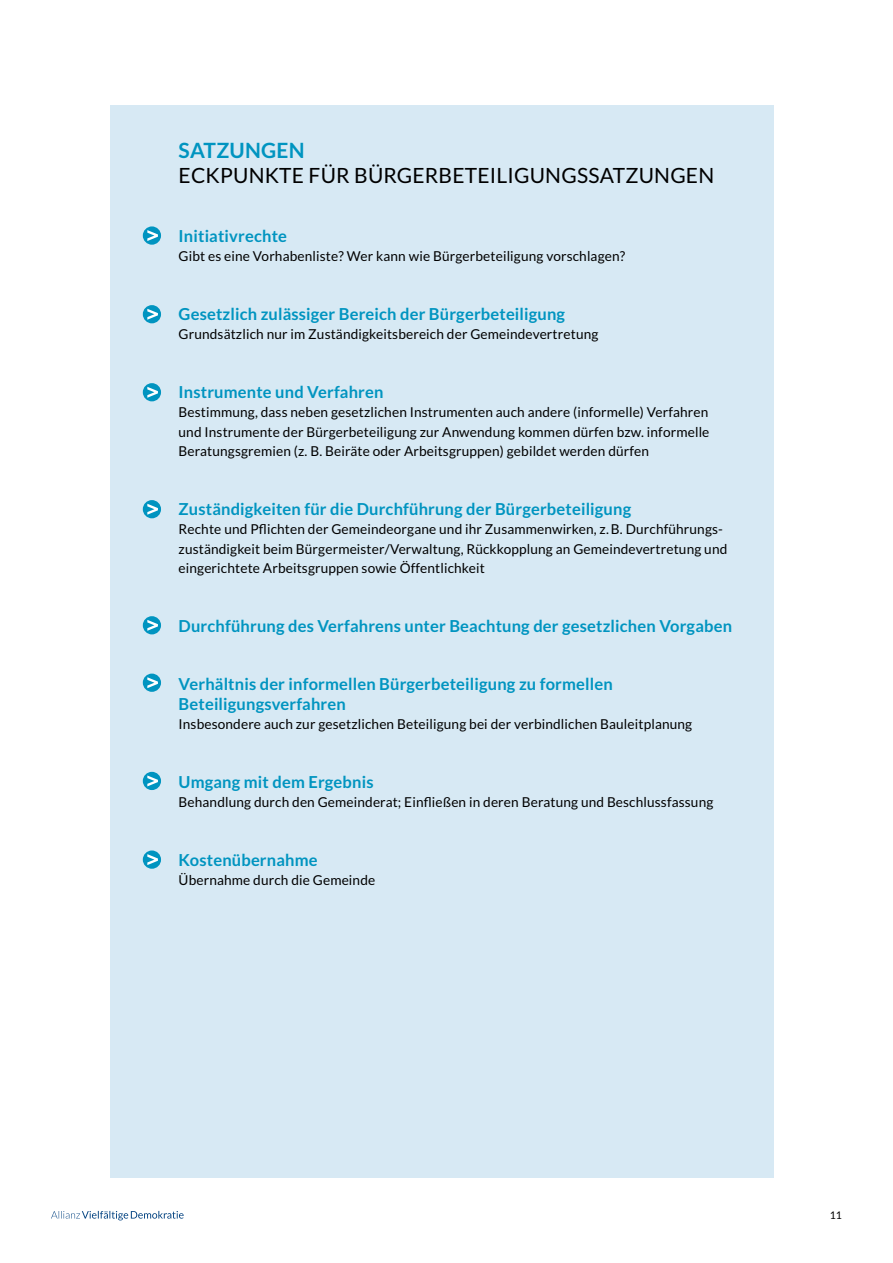
<style>
.page{position:relative;width:893px;height:1263px;background:#fff}
.page>*{position:absolute;margin:0;border:0;box-sizing:border-box;transform-origin:0 0}
.Fließtext{font:21px/24.8px "Lato";letter-spacing:.01em;color:#000}
.Fließtext-2{font:700 16.5px/19.5px "Lato";letter-spacing:.01em;color:#0094c0}
.Fließtext-3{font:13.65px/19.5px "Lato";letter-spacing:.01em;color:#000;text-align:justify}
.t1{font:10.5px "Lato";color:#000}
.s1{font-weight:700;color:#0094c0}
</style>
<div class="page">
<div style="left:111px;top:105px;width:663px;height:1073px;background:#d7e9f4"></div>
<svg style="left:143px;top:226px;width:18px;height:19px"></svg>
<svg style="left:147px;top:230px;width:11px;height:11px"></svg>
<div style="left:143px;top:305px;width:18px;height:18px;background:#0094c0;border-radius:50%"></div>
<svg style="left:147px;top:309px;width:11px;height:11px"></svg>
<div style="left:143px;top:383px;width:18px;height:18px;background:#0094c0;border-radius:50%"></div>
<svg style="left:147px;top:387px;width:11px;height:11px"></svg>
<div style="left:143px;top:500px;width:18px;height:18px;background:#0094c0;border-radius:50%"></div>
<svg style="left:147px;top:504px;width:11px;height:11px"></svg>
<div style="left:143px;top:616px;width:18px;height:18px;background:#0094c0;border-radius:50%"></div>
<svg style="left:147px;top:620px;width:11px;height:11px"></svg>
<div style="left:143px;top:674px;width:18px;height:18px;background:#0094c0;border-radius:50%"></div>
<svg style="left:147px;top:677px;width:11px;height:11px"></svg>
<div style="left:143px;top:772px;width:18px;height:18px;background:#0094c0;border-radius:50%"></div>
<svg style="left:147px;top:775px;width:11px;height:11px"></svg>
<svg style="left:143px;top:850px;width:18px;height:19px"></svg>
<svg style="left:147px;top:854px;width:11px;height:11px"></svg>
<svg style="left:51px;top:1211px;width:133px;height:9px"></svg>
<p class="Fließtext" style="left:179px;top:138px;width:537px"><span class="s1">SATZUNGEN<br></span>ECKPUNKTE FÜR BÜRGERBETEILIGUNGSSATZUNGEN</p>
<p class="Fließtext-2" style="left:179px;top:226px;width:110px">Initiativrechte</p>
<p class="Fließtext-3" style="left:179px;top:246px;width:448px">Gibt es eine Vorhabenliste? Wer kann wie Bürgerbeteiligung vorschlagen?</p>
<p class="Fließtext-2" style="left:179px;top:304px;width:388px">Gesetzlich zulässiger Bereich der Bürgerbeteiligung</p>
<p class="Fließtext-3" style="left:179px;top:324px;width:421px">Grundsätzlich nur im Zuständigkeitsbereich der Gemeindevertretung</p>
<p class="Fließtext-2" style="left:179px;top:382px;width:206px">Instrumente und Verfahren</p>
<p class="Fließtext-3" style="left:179px;top:402px;width:532px">Bestimmung, dass neben gesetzlichen Instrumenten auch andere (informelle) Verfahren und Instrumente der Bürgerbeteiligung zur Anwendung kommen dürfen bzw. informelle Beratungsgremien (z. B. Beiräte oder Arbeitsgruppen) gebildet werden dürfen</p>
<p class="Fließtext-2" style="left:179px;top:499px;width:454px">Zuständigkeiten für die Durchführung der Bürgerbeteiligung</p>
<p class="Fließtext-3" style="left:179px;top:519px;width:550px;text-align:left">Rechte und Pflichten der Gemeindeorgane und ihr Zusammenwirken, z.B. Durchführungs&shy;zuständigkeit beim Bürgermeister/Verwaltung, Rückkopplung an Gemeindevertretung und eingerichtete Arbeitsgruppen sowie Öffentlichkeit</p>
<p class="Fließtext-2" style="left:179px;top:616px;width:555px">Durchführung des Verfahrens unter Beachtung der gesetzlichen Vorgaben</p>
<p class="Fließtext-2" style="left:179px;top:674px;width:436px">Verhältnis der informellen Bürgerbeteiligung zu formellen<br>Beteiligungsverfahren</p>
<p class="Fließtext-3" style="left:179px;top:714px;width:515px">Insbesondere auch zur gesetzlichen Beteiligung bei der verbindlichen Bauleitplanung</p>
<p class="Fließtext-2" style="left:179px;top:772px;width:196px">Umgang mit dem Ergebnis</p>
<p class="Fließtext-3" style="left:179px;top:792px;width:536px">Behandlung durch den Gemeinderat; Einfließen in deren Beratung und Beschlussfassung</p>
<p class="Fließtext-2" style="left:179px;top:850px;width:141px">Kostenübernahme</p>
<p class="Fließtext-3" style="left:179px;top:870px;width:198px">Übernahme durch die Gemeinde</p>
<p class="t1" style="left:830px;top:1209px;width:14px">11</p>
</div>
